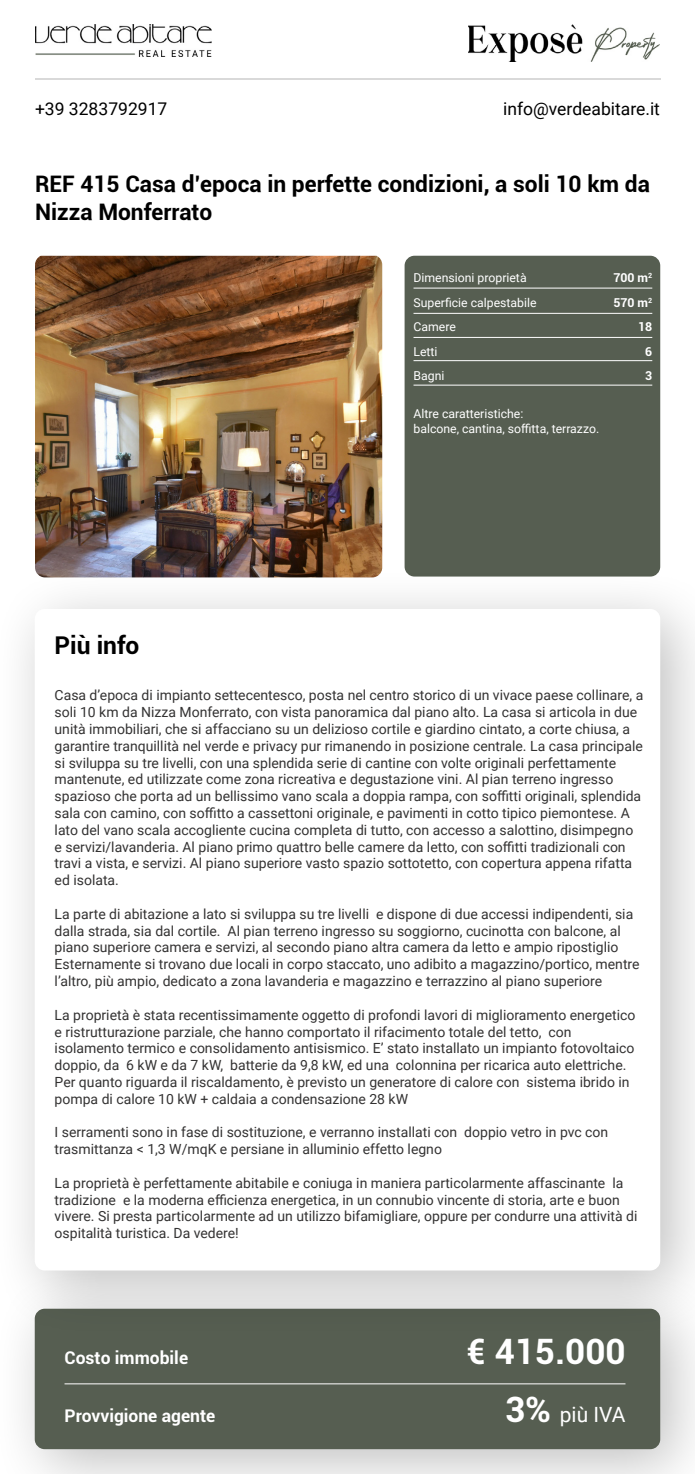
<style>
.page{position:relative;width:695px;height:1474px;background:#fff}
.page>*{position:absolute;margin:0;border:0;box-sizing:border-box;transform-origin:0 0}
.t1{font:700 35px "Roboto";color:#fff}
.t2{font:700 24.5px "Roboto";color:#000}
.t3{font:700 22.75px/27.3px "Roboto";color:#000}
.t4{font:21px "Roboto";color:#fff}
.t5{font:17.5px "Roboto";color:#000}
.t6{font:700 17.5px "Roboto";color:#fff}
.t7{font:14px/16.8px "Roboto";color:#333232}
.t8{font:12.25px/14.7px "Roboto";color:#fff}
.t9{font:700 12.25px "Roboto";color:#fff}
.s1{font-weight:700;font-size:35px}
</style>
<div class="page">
<img style="left:35px;top:25px;width:176px;height:31px">
<img style="left:469px;top:25px;width:190px;height:36px">
<img style="left:35px;top:256px;width:347px;height:309px">
<div style="left:404px;top:256px;width:256px;height:320px;background:#565e51;border-radius:10px"></div>
<div style="left:0;top:1265px;width:694px;height:208px;background:#000;opacity:.25"></div>
<div style="left:35px;top:1308px;width:625px;height:141px;background:#565e51;border-radius:10px"></div>
<div style="left:0;top:565px;width:694px;height:773px;background:#000;opacity:.25"></div>
<div style="left:35px;top:609px;width:625px;height:661px;background:#fff;border-radius:10px"></div>
<hr style="left:413px;top:288px;width:239px;height:1px;background:#fff">
<hr style="left:413px;top:313px;width:239px;height:1px;background:#fff">
<hr style="left:413px;top:337px;width:239px;height:1px;background:#fff">
<hr style="left:413px;top:360px;width:239px;height:1px;background:#fff">
<hr style="left:64px;top:1383px;width:561px;height:1px;background:#fff">
<hr style="left:413px;top:385px;width:239px;height:1px;background:#fff">
<p class="t5" style="left:35px;top:96px;width:134px">+39 3283792917</p>
<p class="t5" style="left:503px;top:96px;width:158px">info@verdeabitare.it</p>
<h3 class="t3" style="left:35px;top:170px;width:616px">REF 415 Casa d’epoca in perfette condizioni, a soli 10 km da<br>Nizza Monferrato</h3>
<h2 class="t2" style="left:55px;top:627px;width:86px">Più info</h2>
<p class="t8" style="left:413px;top:270px;width:115px">Dimensioni proprietà</p>
<p class="t9" style="left:613px;top:269px;width:40px">700 m<sup>2</sup></p>
<p class="t8" style="left:413px;top:294px;width:124px">Superficie calpestabile</p>
<p class="t9" style="left:613px;top:294px;width:40px">570 m<sup>2</sup></p>
<p class="t8" style="left:413px;top:319px;width:44px">Camere</p>
<p class="t9" style="left:638px;top:318px;width:16px">18</p>
<p class="t8" style="left:413px;top:343px;width:26px">Letti</p>
<p class="t9" style="left:645px;top:343px;width:9px">6</p>
<p class="t8" style="left:413px;top:368px;width:32px">Bagni</p>
<p class="t9" style="left:645px;top:367px;width:9px">3</p>
<p class="t8" style="left:413px;top:406px;width:187px">Altre caratteristiche:<br>balcone, cantina, soffitta, terrazzo.</p>
<p class="t7" style="left:55px;top:686px;width:590px">Casa d’epoca di impianto settecentesco, posta nel centro storico di un vivace paese collinare, a soli 10 km da Nizza Monferrato, con vista panoramica dal piano alto. La casa si articola in due unità immobiliari, che si affacciano su un delizioso cortile e giardino cintato, a corte chiusa, a garantire tranquillità nel verde e privacy pur rimanendo in posizione centrale. La casa principale si sviluppa su tre livelli, con una splendida serie di cantine con volte originali perfettamente mantenute, ed utilizzate come zona ricreativa e degustazione vini. Al pian terreno ingresso spazioso che porta ad un bellissimo vano scala a doppia rampa, con soffitti originali, splendida sala con camino, con soffitto a cassettoni originale, e pavimenti in cotto tipico piemontese. A lato del vano scala accogliente cucina completa di tutto, con accesso a salottino, disimpegno e servizi/lavanderia. Al piano primo quattro belle camere da letto, con soffitti tradizionali con travi a vista, e servizi. Al piano superiore vasto spazio sottotetto, con copertura appena rifatta ed isolata.</p>
<p class="t7" style="left:55px;top:905px;width:586px">La parte di abitazione a lato si sviluppa su tre livelli e dispone di due accessi indipendenti, sia dalla strada, sia dal cortile. Al pian terreno ingresso su soggiorno, cucinotta con balcone, al piano superiore camera e servizi, al secondo piano altra camera da letto e ampio ripostiglio Esternamente si trovano due locali in corpo staccato, uno adibito a magazzino/portico, mentre l’altro, più ampio, dedicato a zona lavanderia e magazzino e terrazzino al piano superiore</p>
<p class="t7" style="left:55px;top:1005px;width:582px">La proprietà è stata recentissimamente oggetto di profondi lavori di miglioramento energetico e ristrutturazione parziale, che hanno comportato il rifacimento totale del tetto, con isolamento termico e consolidamento antisismico. E’ stato installato un impianto fotovoltaico doppio, da 6 kW e da 7 kW, batterie da 9,8 kW, ed una colonnina per ricarica auto elettriche.<br>Per quanto riguarda il riscaldamento, è previsto un generatore di calore con sistema ibrido in pompa di calore 10 kW + caldaia a condensazione 28 kW</p>
<p class="t7" style="left:55px;top:1123px;width:555px">I serramenti sono in fase di sostituzione, e verranno installati con doppio vetro in pvc con trasmittanza &lt; 1,3 W/mqK e persiane in alluminio effetto legno</p>
<p class="t7" style="left:55px;top:1173px;width:584px">La proprietà è perfettamente abitabile e coniuga in maniera particolarmente affascinante la tradizione e la moderna efficienza energetica, in un connubio vincente di storia, arte e buon vivere. Si presta particolarmente ad un utilizzo bifamigliare, oppure per condurre una attività di ospitalità turistica. Da vedere!</p>
<p class="t6" style="left:64px;top:1345px;width:125px">Costo immobile</p>
<h1 class="t1" style="left:467px;top:1327px;width:160px">€ 415.000</h1>
<p class="t6" style="left:64px;top:1402px;width:152px">Provvigione agente</p>
<h3 class="t4" style="left:505px;top:1399px;width:122px"><span class="s1">3%</span> più IVA</h3>
</div>
